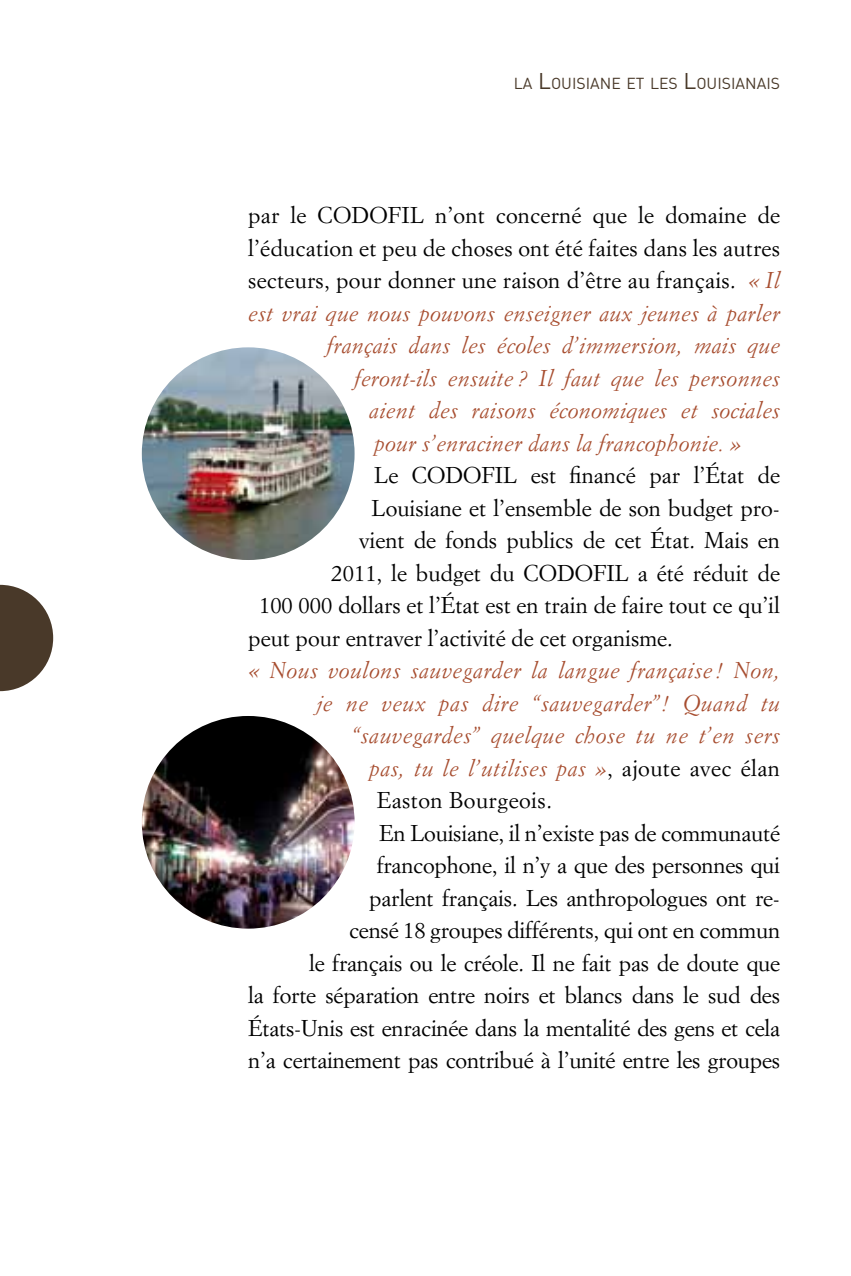
<style>
.page{position:relative;width:851px;height:1276px;background:#fff}
.page>*{position:absolute;margin:0;border:0;box-sizing:border-box;transform-origin:0 0}
.t1{font:22.5px "Simoncini Garamond";color:#000}
.t2{font:italic 22.5px "Simoncini Garamond";letter-spacing:.01em;color:#a74d2f}
.t3{font:22.5px "Simoncini Garamond";letter-spacing:.02em;color:#000}
.t4{font:15.75px "DIN";color:#493929}
.s1{font-size:22.5px}
.s2{font-style:italic;color:#a74d2f}
.s3{font-style:normal;color:#000}
</style>
<div class="page">
<svg style="left:0;top:585px;width:53px;height:106px"></svg>
<img style="left:142px;top:347px;width:212px;height:213px;border-radius:106px">
<img style="left:142px;top:716px;width:212px;height:212px;border-radius:106px">
<p class="t4" style="left:514px;top:74px;width:268px">LA <span class="s1">L</span>OUISIANE ET LES <span class="s1">L</span>OUISIANAIS</p>
<p class="t1" style="left:248px;top:201px;width:533px">par le CODOFIL n’ont concerné que le domaine de</p>
<p class="t1" style="left:248px;top:234px;width:533px">l’éducation et peu de choses ont été faites dans les autres</p>
<p class="t1" style="left:248px;top:266px;width:533px">secteurs, pour donner une raison d’être au français. <span class="s2">« Il</span></p>
<p class="t2" style="left:248px;top:299px;width:533px">est vrai que nous pouvons enseigner aux jeunes à parler</p>
<p class="t2" style="left:326px;top:332px;width:455px">français dans les écoles d’immersion, mais que</p>
<p class="t2" style="left:354px;top:364px;width:427px">feront-ils ensuite ? Il faut que les personnes</p>
<p class="t2" style="left:369px;top:397px;width:412px">aient des raisons économiques et sociales</p>
<p class="t2" style="left:374px;top:429px;width:369px">pour s’enraciner dans la francophonie. »</p>
<p class="t1" style="left:374px;top:461px;width:407px">Le CODOFIL est financé par l’État de</p>
<p class="t1" style="left:371px;top:494px;width:410px">Louisiane et l’ensemble de son budget pro-</p>
<p class="t1" style="left:359px;top:526px;width:422px">vient de fonds publics de cet État. Mais en</p>
<p class="t1" style="left:331px;top:559px;width:450px">2011, le budget du CODOFIL a été réduit de</p>
<p class="t1" style="left:259px;top:591px;width:522px">100 000 dollars et l’État est en train de faire tout ce qu’il</p>
<p class="t1" style="left:248px;top:624px;width:426px">peut pour entraver l’activité de cet organisme.</p>
<p class="t2" style="left:248px;top:657px;width:533px">« Nous voulons sauvegarder la langue française ! Non,</p>
<p class="t2" style="left:316px;top:689px;width:465px">je ne veux pas dire “sauvegarder”! Quand tu</p>
<p class="t2" style="left:351px;top:722px;width:430px">“sauvegardes” quelque chose tu ne t’en sers</p>
<p class="t2" style="left:369px;top:754px;width:412px">pas, tu le l’utilises pas »<span class="s3">, ajoute avec élan</span></p>
<p class="t3" style="left:376px;top:786px;width:177px">Easton Bourgeois.</p>
<p class="t1" style="left:379px;top:819px;width:402px">En Louisiane, il n’existe pas de communauté</p>
<p class="t1" style="left:376px;top:851px;width:405px">francophone, il n’y a que des personnes qui</p>
<p class="t1" style="left:369px;top:884px;width:412px">parlent français. Les anthropologues ont re-</p>
<p class="t1" style="left:349px;top:916px;width:432px">censé 18 groupes différents, qui ont en commun</p>
<p class="t1" style="left:309px;top:949px;width:472px">le français ou le créole. Il ne fait pas de doute que</p>
<p class="t1" style="left:248px;top:981px;width:533px">la forte séparation entre noirs et blancs dans le sud des</p>
<p class="t1" style="left:248px;top:1014px;width:533px">États-Unis est enracinée dans la mentalité des gens et cela</p>
<p class="t1" style="left:248px;top:1046px;width:533px">n’a certainement pas contribué à l’unité entre les groupes</p>
</div>
